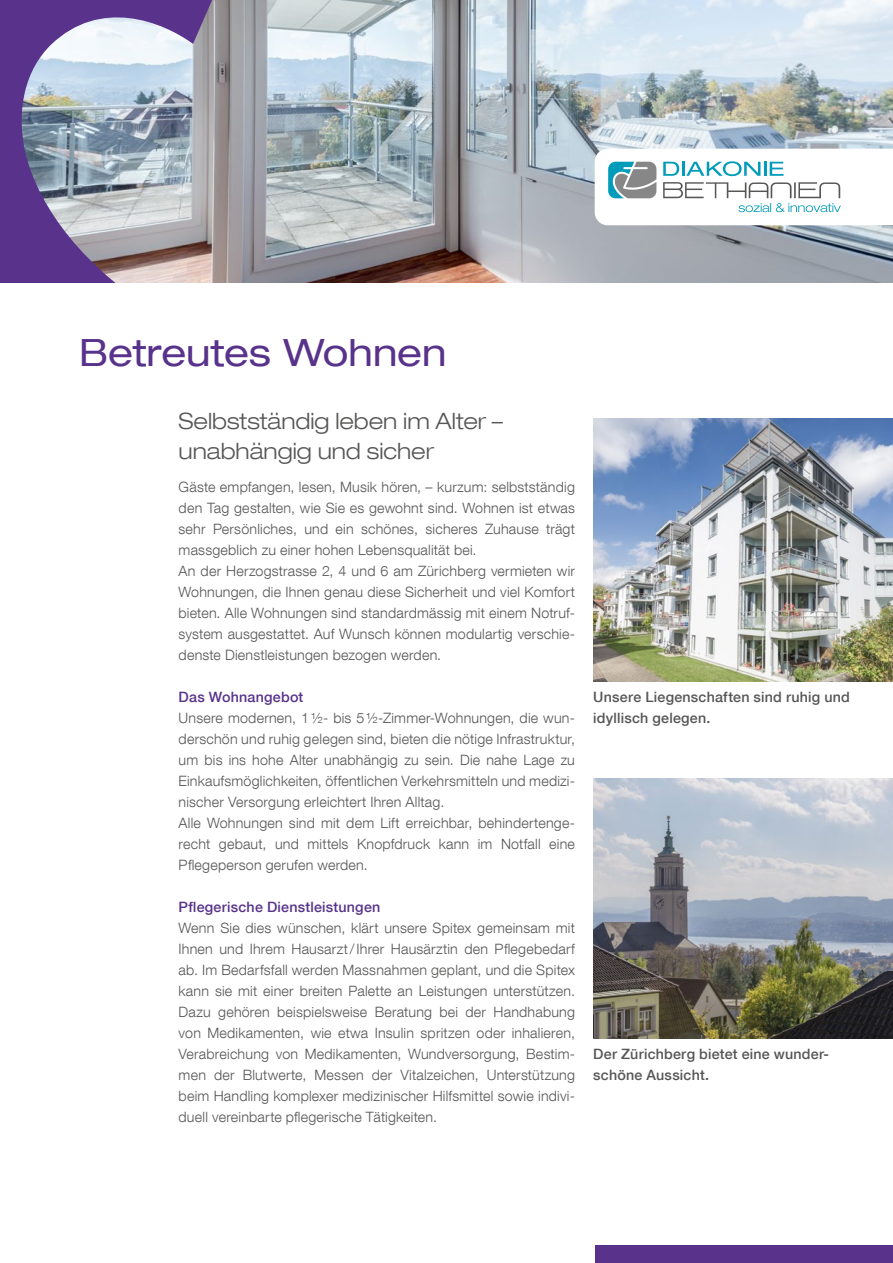
<style>
.page{position:relative;width:893px;height:1263px;background:#fff}
.page>*{position:absolute;margin:0;border:0;box-sizing:border-box;transform-origin:0 0}
.t1{font:expanded 37.5px "Helvetica Neue LT Com";letter-spacing:-.005em;color:#58328b}
.t2{font:300 expanded 22.5px/30px "Helvetica Neue LT Com";color:#565655}
.t3{font:300 14.25px/21px "Helvetica Neue LT Com";letter-spacing:.015em;color:#565655}
.t4{font:500 14.25px/21px "Helvetica Neue LT Com";letter-spacing:.015em;color:#565655}
.t5{font:500 14.25px "Helvetica Neue LT Com";letter-spacing:.015em;color:#58328b}
</style>
<div class="page">
<img style="left:226px;top:0;width:667px;height:282px">
<div style="left:595px;top:1246px;width:298px;height:17px;background:#58328b"></div>
<div style="left:595px;top:149px;width:258px;height:76px;background:#fff;border-radius:13px"></div>
<svg style="left:608px;top:162px;width:48px;height:36px;background:#7ba0a6"></svg>
<svg style="left:663px;top:149px;width:230px;height:76px"></svg>
<img style="left:593px;top:779px;width:300px;height:259px">
<svg style="left:0;top:0;width:226px;height:282px;background:#9892af"></svg>
<img style="left:593px;top:419px;width:300px;height:262px">
<h1 class="t1" style="left:79px;top:329px;width:369px">Betreutes Wohnen</h1>
<h2 class="t2" style="left:179px;top:406px;width:326px">Selbstständig leben im Alter – unabhängig und sicher</h2>
<p class="t3" style="left:179px;top:476px;width:398px">Gäste empfangen, lesen, Musik hören, – kurzum: selbstständig den Tag gestalten, wie Sie es gewohnt sind. Wohnen ist etwas sehr Persönliches, und ein schönes, sicheres Zuhause trägt massgeblich zu einer hohen Lebensqualität bei.<br>An der Herzogstrasse 2, 4 und 6 am Zürichberg vermieten wir Wohnungen, die Ihnen genau diese Sicherheit und viel Komfort bieten. Alle Wohnungen sind standardmässig mit einem Notruf&shy;system ausgestattet. Auf Wunsch können modulartig verschie&shy;denste Dienstleistungen bezogen werden.</p>
<p class="t5" style="left:179px;top:688px;width:126px">Das Wohnangebot</p>
<p class="t3" style="left:179px;top:707px;width:398px">Unsere modernen, 1½- bis 5½-Zimmer-Wohnungen, die wun&shy;derschön und ruhig gelegen sind, bieten die nötige Infrastruktur, um bis ins hohe Alter unabhängig zu sein. Die nahe Lage zu Einkaufsmöglichkeiten, öffentlichen Verkehrsmitteln und medizi&shy;nischer Versorgung erleichtert Ihren Alltag.<br>Alle Wohnungen sind mit dem Lift erreichbar, behindertenge&shy;recht gebaut, und mittels Knopfdruck kann im Notfall eine Pflege-person gerufen werden.</p>
<p class="t5" style="left:179px;top:898px;width:203px">Pflegerische Dienstleistungen</p>
<p class="t3" style="left:179px;top:917px;width:398px;text-align:justify">Wenn Sie dies wünschen, klärt unsere Spitex gemeinsam mit Ihnen und Ihrem Hausarzt/Ihrer Hausärztin den Pflegebedarf ab. Im Bedarfsfall werden Massnahmen geplant, und die Spitex kann sie mit einer breiten Palette an Leistungen unterstützen.<br>Dazu gehören beispielsweise Beratung bei der Handhabung von Medikamenten, wie etwa Insulin spritzen oder inhalieren, Verabreichung von Medikamenten, Wundversorgung, Bestim&shy;men der Blutwerte, Messen der Vitalzeichen, Unterstützung beim Handling komplexer medizinischer Hilfsmittel sowie indivi&shy;duell vereinbarte pflegerische Tätigkeiten.</p>
<p class="t4" style="left:593px;top:686px;width:258px">Unsere Liegenschaften sind ruhig und idyllisch gelegen.</p>
<p class="t4" style="left:593px;top:1043px;width:237px">Der Zürichberg bietet eine wunder&shy;schöne Aussicht.</p>
</div>
